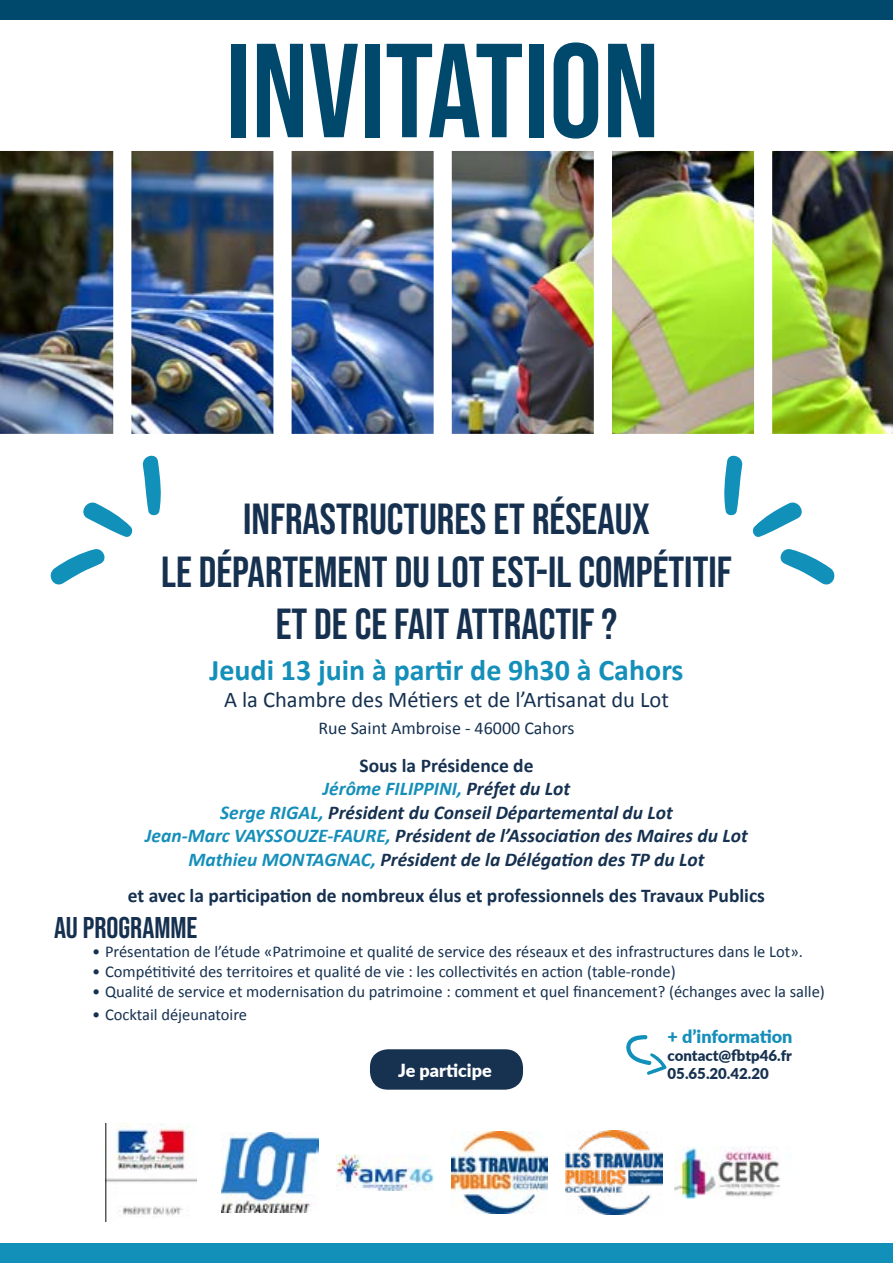
<style>
.page{position:relative;width:893px;height:1263px;background:#fff}
.page>*{position:absolute;margin:0;border:0;box-sizing:border-box;transform-origin:0 0}
.t1{font:133.5px "Bebas Neue";color:#00496d}
.t2{font:43.5px/52.2px "Bebas Neue";color:#163150;text-align:center}
.t3{font:700 30px "Calibri";color:#148fb9}
.t4{font:30px "Bebas Neue";color:#163150}
.t5{font:22.5px "Calibri";color:#163150}
.t6{font:italic 700 19.5px/23.4px "Calibri";color:#163150;text-align:center}
.t7{font:700 19.5px "Calibri";color:#163150}
.t8{font:18px "Calibri";color:#163150}
.t9{font:900 18px "Lato";color:#158fb9}
.t10{font:900 18px "Lato";color:#fff}
.t11{font:16.5px "Calibri";color:#163150}
.t12{font:900 15px/18px "Lato";color:#173250}
.s1{font-style:normal}
.s2{color:#158fb9}
</style>
<div class="page">
<div style="left:370px;top:1049px;width:153px;height:41px;background:#173250;border-radius:18px"></div>
<img style="left:0;top:151px;width:893px;height:283px">
<svg style="left:752px;top:502px;width:50px;height:35px"></svg>
<svg style="left:780px;top:549px;width:55px;height:36px"></svg>
<svg style="left:724px;top:455px;width:19px;height:61px"></svg>
<svg style="left:83px;top:502px;width:50px;height:35px"></svg>
<svg style="left:50px;top:549px;width:55px;height:36px"></svg>
<svg style="left:142px;top:455px;width:19px;height:61px"></svg>
<svg style="left:626px;top:1035px;width:41px;height:40px"></svg>
<div style="left:0;top:0;width:893px;height:19px;background:#00496d"></div>
<div style="left:0;top:1244px;width:893px;height:19px;background:#1390ba"></div>
<img style="left:106px;top:1123px;width:90px;height:99px">
<img style="left:222px;top:1133px;width:96px;height:79px">
<img style="left:336px;top:1155px;width:97px;height:35px">
<img style="left:451px;top:1131px;width:97px;height:83px">
<img style="left:566px;top:1130px;width:97px;height:85px">
<img style="left:674px;top:1147px;width:106px;height:51px">
<h1 class="t1" style="left:226px;top:15px;width:435px">INVITATION</h1>
<h2 class="t2" style="left:161px;top:493px;width:572px">INFRASTRUCTURES ET RÉSEAUX<br>LE DÉPARTEMENT DU LOT EST-IL COMPÉTITIF<br>ET DE CE FAIT ATTRACTIF ?</h2>
<h3 class="t3" style="left:209px;top:651px;width:476px">Jeudi 13 juin à partir de 9h30 à Cahors</h3>
<h3 class="t5" style="left:224px;top:685px;width:446px">A la Chambre des Métiers et de l’Artisanat du Lot</h3>
<p class="t8" style="left:318px;top:717px;width:258px">Rue Saint Ambroise - 46000 Cahors</p>
<p class="t6" style="left:145px;top:754px;width:604px"><span class="s1">Sous la Présidence de<br></span><span class="s2">Jérôme FILIPPINI,</span> Préfet du Lot<br><span class="s2">Serge RIGAL,</span> Président du Conseil Départemental du Lot<br><span class="s2">Jean-Marc VAYSSOUZE-FAURE,</span> Président de l’Association des Maires du Lot <span class="s2">Mathieu MONTAGNAC,</span> Président de la Délégation des TP du Lot</p>
<p class="t7" style="left:128px;top:883px;width:639px">et avec la participation de nombreux élus et professionnels des Travaux Publics</p>
<h3 class="t4" style="left:54px;top:910px;width:145px">AU PROGRAMME</h3>
<p class="t11" style="left:92px;top:941px;width:712px">• Présentation de l’étude «Patrimoine et qualité de service des réseaux et des infrastructures dans le Lot».</p>
<p class="t11" style="left:92px;top:961px;width:585px">• Compétitivité des territoires et qualité de vie : les collectivités en action (table-ronde)</p>
<p class="t11" style="left:92px;top:981px;width:734px">• Qualité de service et modernisation du patrimoine : comment et quel financement? (échanges avec la salle)</p>
<p class="t11" style="left:92px;top:1004px;width:156px">• Cocktail déjeunatoire</p>
<p class="t9" style="left:668px;top:1022px;width:126px">+ d’information</p>
<p class="t12" style="left:668px;top:1045px;width:126px">contact@fbtp46.fr<br>05.65.20.42.20</p>
<p class="t10" style="left:398px;top:1056px;width:95px">Je participe</p>
</div>
